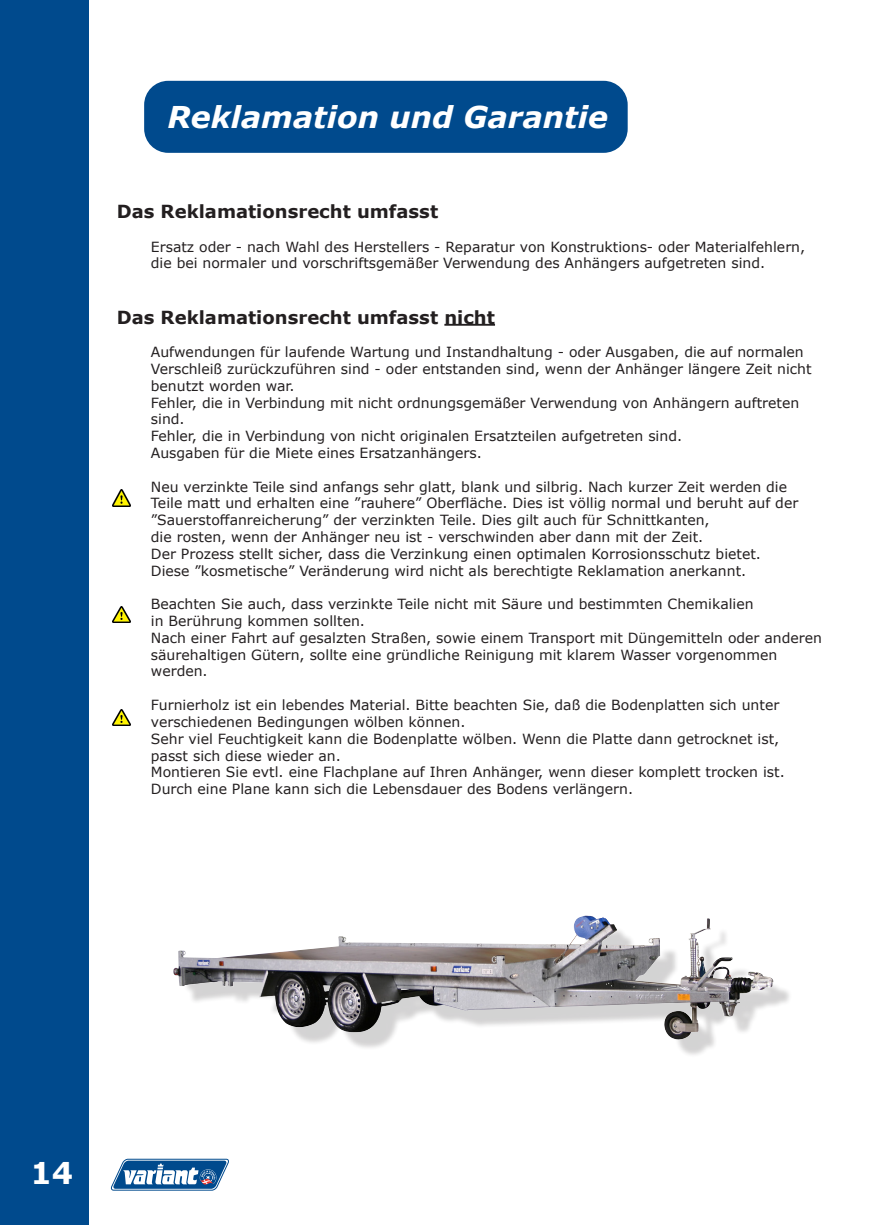
<style>
.page{position:relative;width:874px;height:1225px;background:#fff}
.page>*{position:absolute;margin:0;border:0;box-sizing:border-box;transform-origin:0 0}
.t1{font:italic 700 30px "Verdana";color:#fff}
.t2{font:700 30px "Verdana";color:#fff}
.t3{font:700 18px "Verdana";color:#231f20}
.t4{font:14px/16.8px "Verdana";color:#231f20}
</style>
<div class="page">
<div style="left:0;top:0;width:88px;height:1225px;background:#004a8d"></div>
<svg style="left:111px;top:1158px;width:118px;height:32px"></svg>
<div style="left:144px;top:81px;width:483px;height:72px;background:#004a8d;border-radius:24px"></div>
<hr style="left:444px;top:324px;width:51px;height:2px;background:#231f20">
<img style="left:112px;top:490px;width:18px;height:16px">
<img style="left:112px;top:606px;width:18px;height:16px">
<img style="left:112px;top:709px;width:18px;height:17px">
<div style="left:183px;top:925px;width:608px;height:132px;background:#231f20;opacity:.2"></div>
<img style="left:173px;top:916px;width:600px;height:124px">
<p class="t1" style="left:167px;top:96px;width:442px">Reklamation und Garantie</p>
<p class="t3" style="left:117px;top:199px;width:323px">Das Reklamationsrecht umfasst</p>
<p class="t4" style="left:151px;top:238px;width:655px">Ersatz oder - nach Wahl des Herstellers - Reparatur von Konstruktions- oder Materialfehlern, die bei normaler und vorschriftsgemäßer Verwendung des Anhängers aufgetreten sind.</p>
<p class="t3" style="left:117px;top:304px;width:379px">Das Reklamationsrecht umfasst nicht</p>
<p class="t4" style="left:151px;top:343px;width:662px">Aufwendungen für laufende Wartung und Instandhaltung - oder Ausgaben, die auf normalen<br>Verschleiß zurückzuführen sind - oder entstanden sind, wenn der Anhänger längere Zeit nicht benutzt worden war.</p>
<p class="t4" style="left:151px;top:394px;width:649px">Fehler, die in Verbindung mit nicht ordnungsgemäßer Verwendung von Anhängern auftreten sind.</p>
<p class="t4" style="left:151px;top:427px;width:532px">Fehler, die in Verbindung von nicht originalen Ersatzteilen aufgetreten sind.</p>
<p class="t4" style="left:151px;top:444px;width:332px">Ausgaben für die Miete eines Ersatzanhängers.</p>
<p class="t4" style="left:151px;top:478px;width:648px">Neu verzinkte Teile sind anfangs sehr glatt, blank und silbrig. Nach kurzer Zeit werden die<br>Teile matt und erhalten eine ”rauhere” Oberfläche. Dies ist völlig normal und beruht auf der ”Sauerstoffanreicherung” der verzinkten Teile. Dies gilt auch für Schnittkanten,</p>
<p class="t4" style="left:151px;top:528px;width:553px">die rosten, wenn der Anhänger neu ist - verschwinden aber dann mit der Zeit.</p>
<p class="t4" style="left:151px;top:545px;width:611px">Der Prozess stellt sicher, dass die Verzinkung einen optimalen Korrosionsschutz bietet.</p>
<p class="t4" style="left:151px;top:562px;width:596px">Diese ”kosmetische” Veränderung wird nicht als berechtigte Reklamation anerkannt.</p>
<p class="t4" style="left:151px;top:595px;width:604px">Beachten Sie auch, dass verzinkte Teile nicht mit Säure und bestimmten Chemikalien</p>
<p class="t4" style="left:151px;top:612px;width:215px">in Berührung kommen sollten.</p>
<p class="t4" style="left:151px;top:629px;width:672px">Nach einer Fahrt auf gesalzten Straßen, sowie einem Transport mit Düngemitteln oder anderen säurehaltigen Gütern, sollte eine gründliche Reinigung mit klarem Wasser vorgenommen werden.</p>
<p class="t4" style="left:151px;top:696px;width:629px">Furnierholz ist ein lebendes Material. Bitte beachten Sie, daß die Bodenplatten sich unter verschiedenen Bedingungen wölben können.</p>
<p class="t4" style="left:151px;top:730px;width:629px">Sehr viel Feuchtigkeit kann die Bodenplatte wölben. Wenn die Platte dann getrocknet ist,</p>
<p class="t4" style="left:151px;top:747px;width:191px">passt sich diese wieder an.</p>
<p class="t4" style="left:151px;top:763px;width:635px">Montieren Sie evtl. eine Flachplane auf Ihren Anhänger, wenn dieser komplett trocken ist.</p>
<p class="t4" style="left:151px;top:780px;width:483px">Durch eine Plane kann sich die Lebensdauer des Bodens verlängern.</p>
<p class="t2" style="left:30px;top:1152px;width:44px">14</p>
</div>
